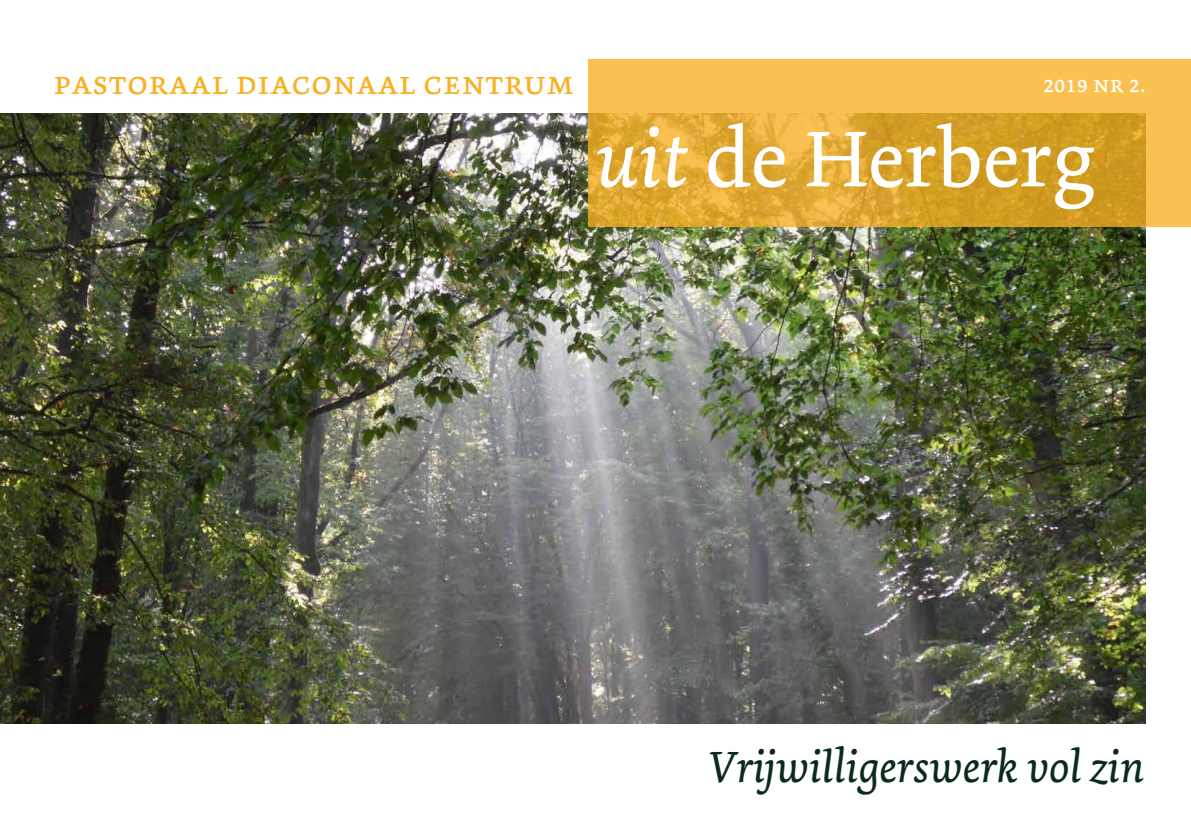
<style>
.page{position:relative;width:1191px;height:840px;background:#fff}
.page>*{position:absolute;margin:0;border:0;box-sizing:border-box;transform-origin:0 0}
.t1{font:83.4px "Dolly Pro";color:#fff}
.t2{font:italic 46px "Dolly Pro";color:#0a2b1a}
.t3{font:34px "Dolly Pro Regular Small Caps";color:#f9b122}
.t4{font:24px "Dolly Pro Regular Small Caps";color:#fff}
.s1{font-style:italic}
</style>
<div class="page">
<img style="left:0;top:113px;width:1145px;height:610px">
<svg style="left:588px;top:60px;width:603px;height:167px;background:#e6af3a"></svg>
<p class="t3" style="left:53px;top:61px;width:522px">pastoraal diaconaal centrum</p>
<p class="t4" style="left:1043px;top:68px;width:104px">2019 nr 2.</p>
<h1 class="t1" style="left:595px;top:106px;width:502px"><span class="s1">uit</span> de Herberg</h1>
<h2 class="t2" style="left:708px;top:736px;width:437px">Vrijwilligerswerk vol zin</h2>
</div>
